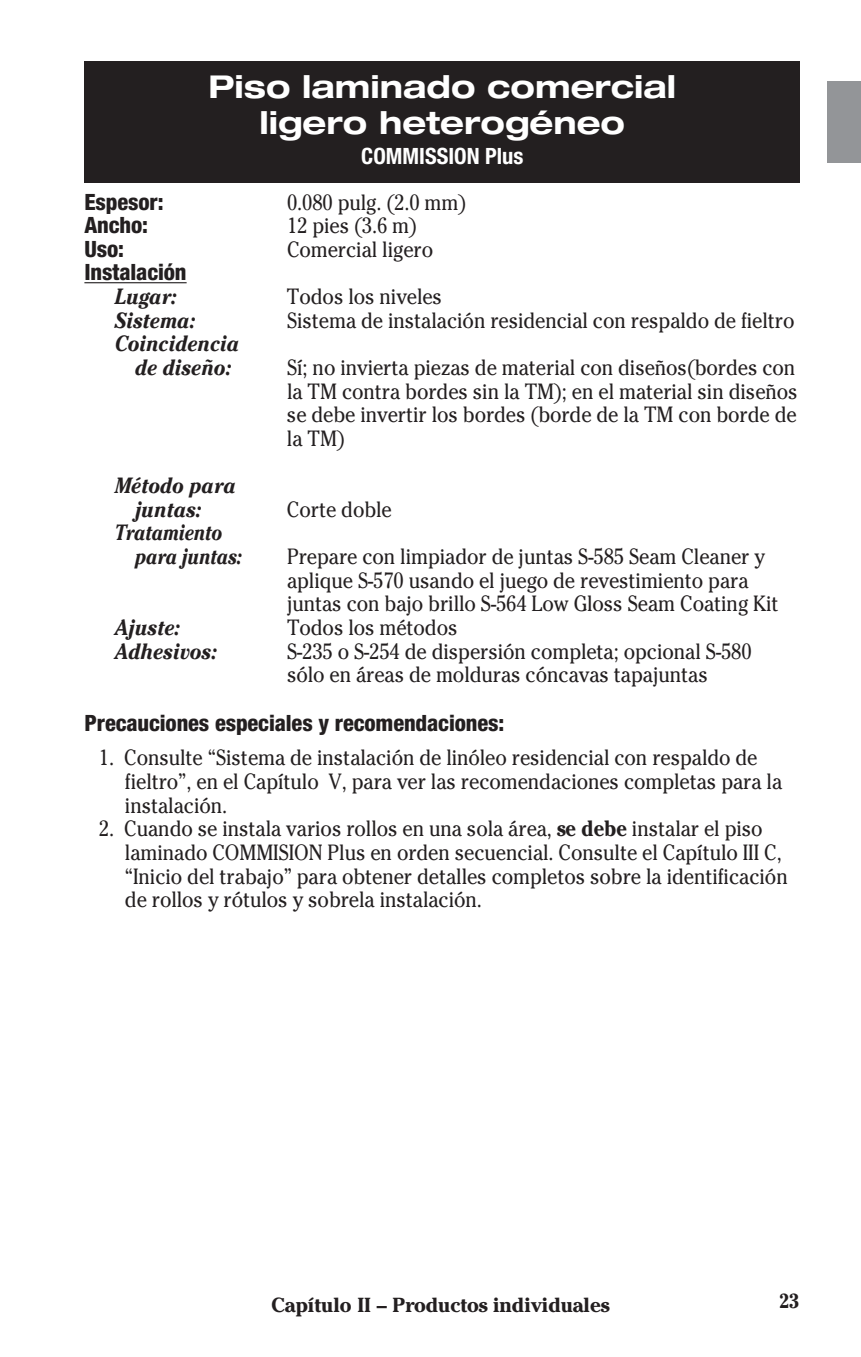
<style>
.page{position:relative;width:861px;height:1357px;background:#fff}
.page>*{position:absolute;margin:0;border:0;box-sizing:border-box;transform-origin:0 0}
.t1{font:700 expanded 31.5px/36px "Helvetica Neue";color:#fff;text-align:center}
.t2{font:800 condensed 22.5px "Helvetica Neue";letter-spacing:-.005em;color:#231f20}
.t3{font:700 condensed 22.5px "Helvetica Neue";color:#fff}
.t4{font:22.05px/23.6px "Cheltenham";letter-spacing:-.005em;color:#231f20;scale:.9 1}
.t5{font:italic 700 22.05px/23.6px "Cheltenham";letter-spacing:-.005em;color:#231f20;text-align:center;scale:.9 1}
.t6{font:italic 700 22.05px/23.6px "Cheltenham";letter-spacing:-.005em;color:#231f20;scale:.83 1}
.t7{font:700 20.25px "Cheltenham";letter-spacing:-.005em;color:#231f20}
.t8{font:700 20.25px "Cheltenham";letter-spacing:-.005em;color:#231f20;scale:.9 1}
.s1{font-weight:700}
</style>
<div class="page">
<div style="left:827px;top:81px;width:34px;height:81px;background:#939598"></div>
<hr style="left:84px;top:282px;width:103px;height:1px;background:#231f20">
<div style="left:84px;top:61px;width:716px;height:121px;background:#231f20"></div>
<h1 class="t1" style="left:208px;top:72px;width:469px">Piso laminado comercial ligero heterogéneo</h1>
<p class="t3" style="left:361px;top:148px;width:163px">COMMISSION Plus</p>
<p class="t2" style="left:84px;top:193px;width:81px">Espesor:</p>
<p class="t4" style="left:287px;top:190px;width:201px">0.080 pulg. (2.0 mm)</p>
<p class="t2" style="left:84px;top:217px;width:65px">Ancho:</p>
<p class="t4" style="left:287px;top:214px;width:146px">12 pies (3.6 m)</p>
<p class="t2" style="left:84px;top:241px;width:41px">Uso:</p>
<p class="t4" style="left:287px;top:237px;width:164px">Comercial ligero</p>
<p class="t2" style="left:84px;top:264px;width:104px">Instalación</p>
<p class="t5" style="left:115px;top:287px;width:70px">Lugar:</p>
<p class="t4" style="left:287px;top:285px;width:174px">Todos los niveles</p>
<p class="t5" style="left:115px;top:310px;width:91px">Sistema:</p>
<p class="t4" style="left:287px;top:308px;width:565px">Sistema de instalación residencial con respaldo de fieltro</p>
<p class="t5" style="left:115px;top:334px;width:140px">Coincidencia de diseño:</p>
<p class="t4" style="left:287px;top:356px;width:569px;text-align:justify">Sí; no invierta piezas de material con diseños(bordes con la TM contra bordes sin la TM); en el material sin diseños se debe invertir los bordes (borde de la TM con borde de la TM)</p>
<p class="t5" style="left:135px;top:476px;width:114px;text-align:left;text-indent:-20px">Método para juntas:</p>
<p class="t6" style="left:135px;top:523px;width:130px;text-indent:-20px">Tratamiento para juntas:</p>
<p class="t4" style="left:287px;top:497px;width:118px">Corte doble</p>
<p class="t4" style="left:287px;top:545px;width:548px">Prepare con limpiador de juntas S-585 Seam Cleaner y aplique S-570 usando el juego de revestimiento para juntas con bajo brillo S-564 Low Gloss Seam Coating Kit</p>
<p class="t5" style="left:115px;top:617px;width:74px">Ajuste:</p>
<p class="t4" style="left:287px;top:615px;width:191px">Todos los métodos</p>
<p class="t5" style="left:115px;top:641px;width:115px">Adhesivos:</p>
<p class="t4" style="left:287px;top:639px;width:518px">S-235 o S-254 de dispersión completa; opcional S-580 sólo en áreas de molduras cóncavas tapajuntas</p>
<p class="t2" style="left:84px;top:714px;width:421px">Precauciones especiales y recomendaciones:</p>
<p class="t4" style="left:125px;top:746px;width:732px;text-indent:-26px">1. Consulte “Sistema de instalación de linóleo residencial con respaldo de fieltro”, en el Capítulo V, para ver las recomendaciones completas para la instalación.</p>
<p class="t4" style="left:125px;top:817px;width:738px;text-indent:-26px">2. Cuando se instala varios rollos en una sola área, <span class="s1">se debe</span> instalar el piso laminado COMMISION Plus en orden secuencial. Consulte el Capítulo III C, “Inicio del trabajo” para obtener detalles completos sobre la identificación de rollos y rótulos y sobrela instalación.</p>
<p class="t7" style="left:271px;top:1298px;width:340px">Capítulo II – Productos individuales</p>
<p class="t8" style="left:778px;top:1294px;width:24px">23</p>
</div>
